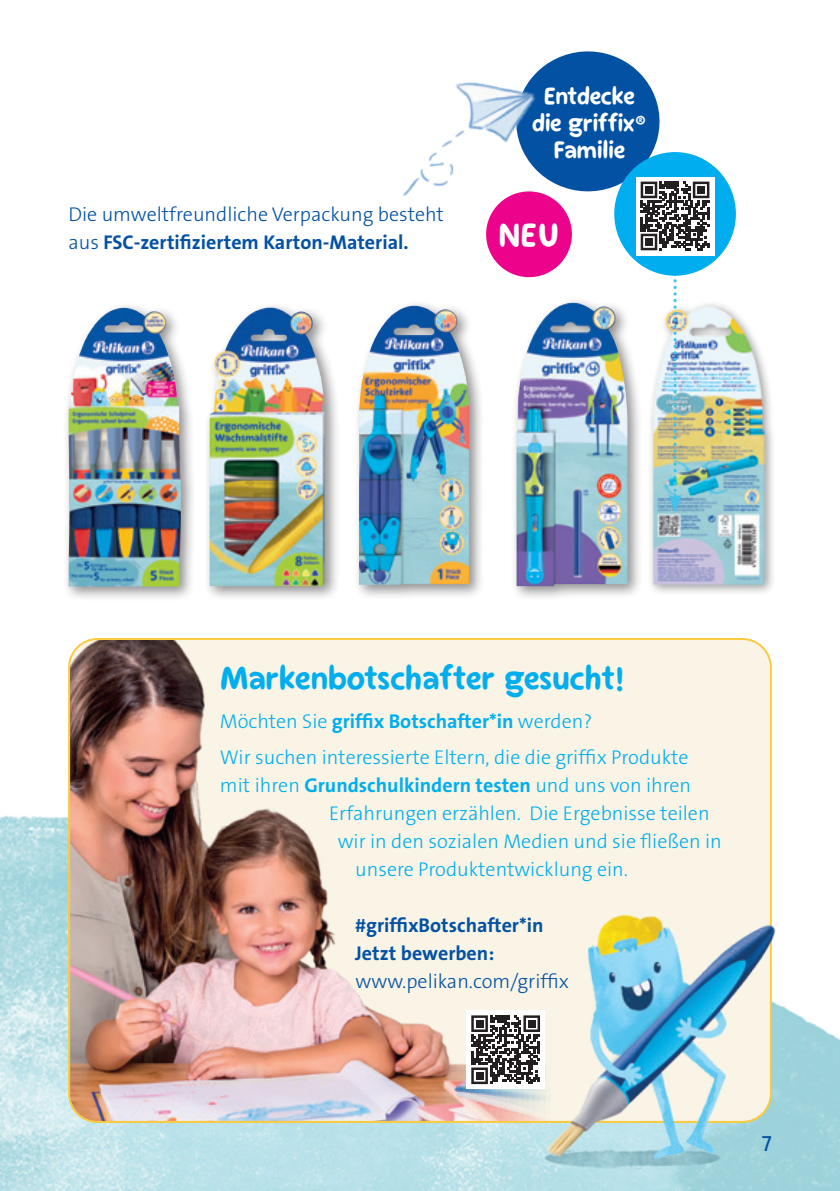
<style>
.page{position:relative;width:840px;height:1191px;background:#fff}
.page>*{position:absolute;margin:0;border:0;box-sizing:border-box;transform-origin:0 0}
.BubbleText{font:30.2px "Pelikan The Handwriting";color:#fff}
.t1{font:30px "Pelikan The Handwriting";letter-spacing:-.01em;color:#00aeef}
.TR{font:22px/26.8px "Pelikan The Handwriting";letter-spacing:-.02em;color:#fff;text-align:center}
.t2{font:22px "Pelikan The Sans";color:#0351a2}
.t3{font:300 20px/36px "Pelikan The Sans";color:#00aeef}
.t4{font:300 20px/28px "Pelikan The Sans";color:#0351a2}
.t5{font:700 20px "Pelikan The Sans";color:#00aeef}
.t6{font:700 20px "Pelikan The Sans";color:#0351a2}
.s1{font-weight:700}
.s2{font-weight:300}
</style>
<div class="page">
<img style="left:0;top:730px;width:839px;height:461px">
<div style="left:509px;top:297px;width:134px;height:304px;background:#231f20;opacity:.5"></div>
<img style="left:516px;top:512px;width:111px;height:74px">
<div style="left:353px;top:300px;width:131px;height:300px;background:#231f20;opacity:.5"></div>
<img style="left:358px;top:306px;width:111px;height:279px">
<div style="left:204px;top:302px;width:136px;height:299px;background:#231f20;opacity:.5"></div>
<img style="left:209px;top:306px;width:116px;height:280px">
<div style="left:62px;top:302px;width:135px;height:300px;background:#231f20;opacity:.5"></div>
<img style="left:68px;top:308px;width:113px;height:278px">
<img style="left:650px;top:304px;width:122px;height:289px">
<div style="left:614px;top:152px;width:121px;height:124px;background:#00aeef;border-radius:50%"></div>
<svg style="left:709px;top:177px;width:4px;height:78px"></svg>
<img style="left:403px;top:82px;width:82px;height:114px">
<img style="left:69px;top:639px;width:701px;height:483px">
<div style="left:466px;top:1010px;width:78px;height:79px;background:#fff"></div>
<svg style="left:471px;top:1015px;width:56px;height:69px"></svg>
<div style="left:476px;top:1020px;width:7px;height:7px;background:#231f20"></div>
<div style="left:476px;top:1072px;width:7px;height:7px;background:#231f20"></div>
<img style="left:513px;top:1111px;width:240px;height:80px">
<img style="left:527px;top:893px;width:256px;height:286px">
<img style="left:485px;top:51px;width:224px;height:461px">
<p class="t4" style="left:68px;top:201px;width:377px">Die umweltfreundliche Verpackung besteht aus <span class="s1">FSC-zertifiziertem Karton-Material.</span></p>
<p class="TR" style="left:543px;top:83px;width:93px">Entdecke</p>
<p class="TR" style="left:532px;top:110px;width:115px">die griffix®<br>Familie</p>
<p class="BubbleText" style="left:498px;top:216px;width:62px">NEU</p>
<p class="t1" style="left:220px;top:659px;width:405px">Markenbotschafter gesucht!</p>
<p class="t3" style="left:220px;top:704px;width:470px">Möchten Sie <span class="s1">griffix Botschafter*in</span> werden?<br>Wir suchen interessierte Eltern, die die griffix Produkte</p>
<p class="t5" style="left:220px;top:775px;width:472px"><span class="s2">mit ihren</span> Grundschulkindern testen <span class="s2">und uns von ihren</span></p>
<p class="t3" style="left:329px;top:796px;width:382px">Erfahrungen erzählen. Die Ergebnisse teilen</p>
<p class="t3" style="left:337px;top:824px;width:385px">wir in den sozialen Medien und sie fließen in</p>
<p class="t3" style="left:355px;top:852px;width:274px">unsere Produktentwicklung ein.</p>
<p class="t6" style="left:355px;top:915px;width:190px">#griffixBotschafter*in</p>
<p class="t6" style="left:355px;top:943px;width:140px">Jetzt bewerben:</p>
<p class="t4" style="left:355px;top:968px;width:215px">www.pelikan.com/griffix</p>
<p class="t2" style="left:761px;top:1132px;width:12px">7</p>
</div>
